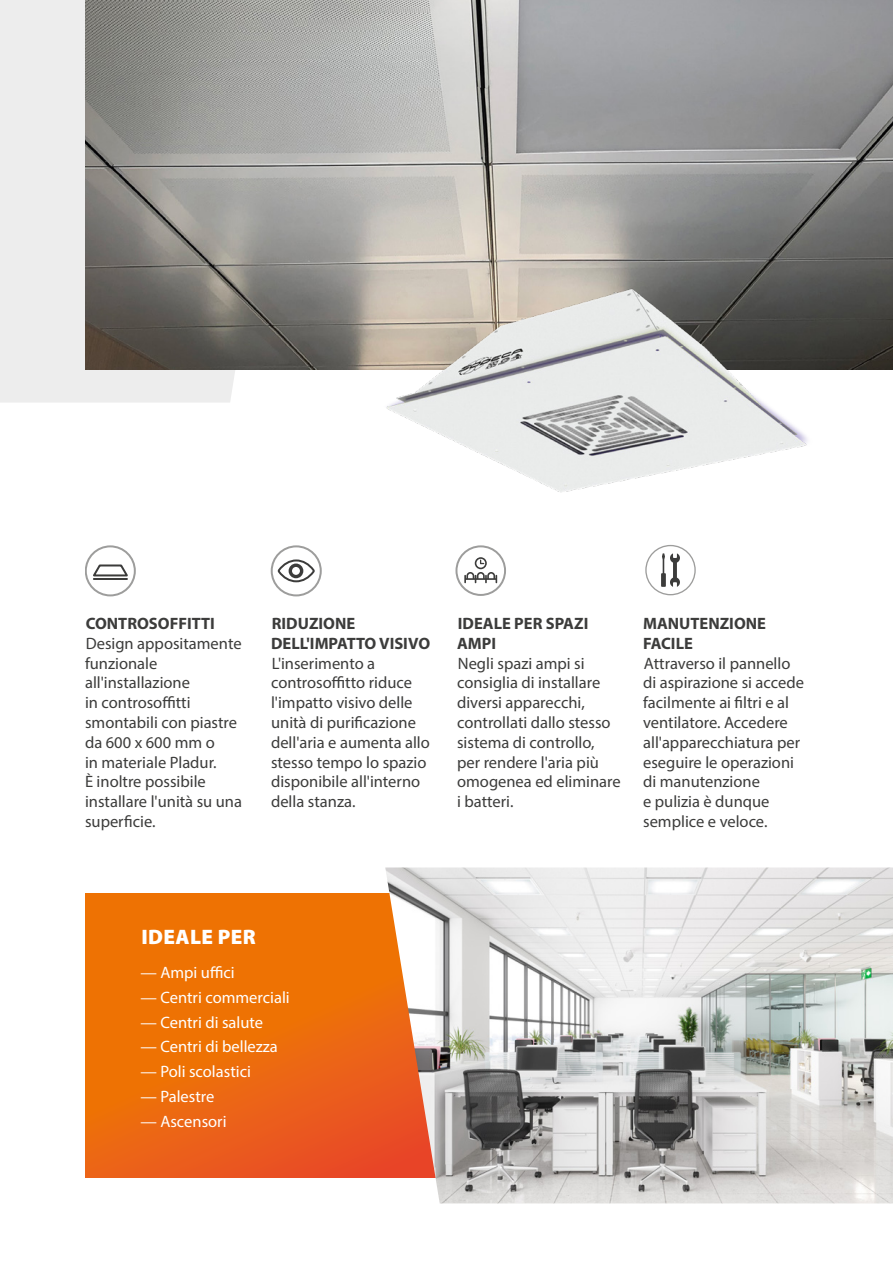
<style>
.page{position:relative;width:893px;height:1263px;background:#fff}
.page>*{position:absolute;margin:0;border:0;box-sizing:border-box;transform-origin:0 0}
.t1{font:900 21px "Myriad Pro";letter-spacing:.02em;color:#fff}
.t2{font:16.5px/19.8px "Myriad Pro";color:#3c3c3b}
.t3{font:16.5px "Myriad Pro";color:#fff}
.t4{font:700 16.5px/19.8px "Myriad Pro";color:#3c3c3b}
</style>
<div class="page">
<svg style="left:272px;top:546px;width:49px;height:49px"></svg>
<div style="left:271px;top:545px;width:51px;height:51px;border:2px solid #9d9d9c;border-radius:50%"></div>
<svg style="left:276px;top:558px;width:41px;height:25px"></svg>
<svg style="left:289px;top:563px;width:14px;height:15px"></svg>
<div style="left:292px;top:567px;width:8px;height:8px;background:#fff;border-radius:50%"></div>
<div style="left:0;top:0;width:235px;height:403px;background:#ededed"></div>
<svg style="left:85px;top:893px;width:300px;height:285px;background:#ec6a0c"></svg>
<div style="left:85px;top:545px;width:51px;height:51px;border:2px solid #9d9d9c;border-radius:50%"></div>
<svg style="left:93px;top:564px;width:35px;height:13px"></svg>
<hr style="left:94px;top:578px;width:33px;height:2px;background:#3c3c3b">
<svg style="left:456px;top:546px;width:49px;height:49px"></svg>
<div style="left:455px;top:545px;width:51px;height:51px;border:2px solid #9d9d9c;border-radius:50%"></div>
<svg style="left:464px;top:557px;width:33px;height:26px"></svg>
<div style="left:645px;top:545px;width:51px;height:50px;border:1px solid #9d9d9c;border-radius:50%"></div>
<svg style="left:661px;top:553px;width:19px;height:34px"></svg>
<img style="left:385px;top:867px;width:508px;height:336px">
<img style="left:85px;top:0;width:808px;height:370px">
<img style="left:361px;top:288px;width:482px;height:205px">
<p class="t4" style="left:86px;top:613px;width:131px">CONTROSOFFITTI</p>
<p class="t2" style="left:85px;top:633px;width:159px">Design appositamente funzionale all'installazione<br>in controsoffitti smontabili con piastre da 600 x 600 mm o<br>in materiale Pladur.<br>È inoltre possibile installare l'unità su una superficie.</p>
<p class="t4" style="left:271px;top:613px;width:161px">RIDUZIONE<br>DELL'IMPATTO VISIVO</p>
<p class="t2" style="left:271px;top:653px;width:160px">L'inserimento a controsoffitto riduce l'impatto visivo delle unità di purificazione dell'aria e aumenta allo stesso tempo lo spazio disponibile all'interno della stanza.</p>
<p class="t4" style="left:457px;top:613px;width:133px">IDEALE PER SPAZI<br>AMPI</p>
<p class="t2" style="left:457px;top:653px;width:165px">Negli spazi ampi si consiglia di installare diversi apparecchi, controllati dallo stesso sistema di controllo, per rendere l'aria più omogenea ed eliminare i batteri.</p>
<p class="t4" style="left:643px;top:613px;width:124px">MANUTENZIONE<br>FACILE</p>
<p class="t2" style="left:643px;top:653px;width:162px">Attraverso il pannello di aspirazione si accede facilmente ai filtri e al ventilatore. Accedere all'apparecchiatura per eseguire le operazioni di manutenzione<br>e pulizia è dunque semplice e veloce.</p>
<p class="t1" style="left:141px;top:923px;width:116px">IDEALE PER</p>
<p class="t3" style="left:140px;top:962px;width:96px">— Ampi uffici</p>
<p class="t3" style="left:140px;top:987px;width:151px">— Centri commerciali</p>
<p class="t3" style="left:140px;top:1012px;width:124px">— Centri di salute</p>
<p class="t3" style="left:140px;top:1037px;width:139px">— Centri di bellezza</p>
<p class="t3" style="left:140px;top:1062px;width:112px">— Poli scolastici</p>
<p class="t3" style="left:140px;top:1086px;width:75px">— Palestre</p>
<p class="t3" style="left:140px;top:1111px;width:88px">— Ascensori</p>
</div>
